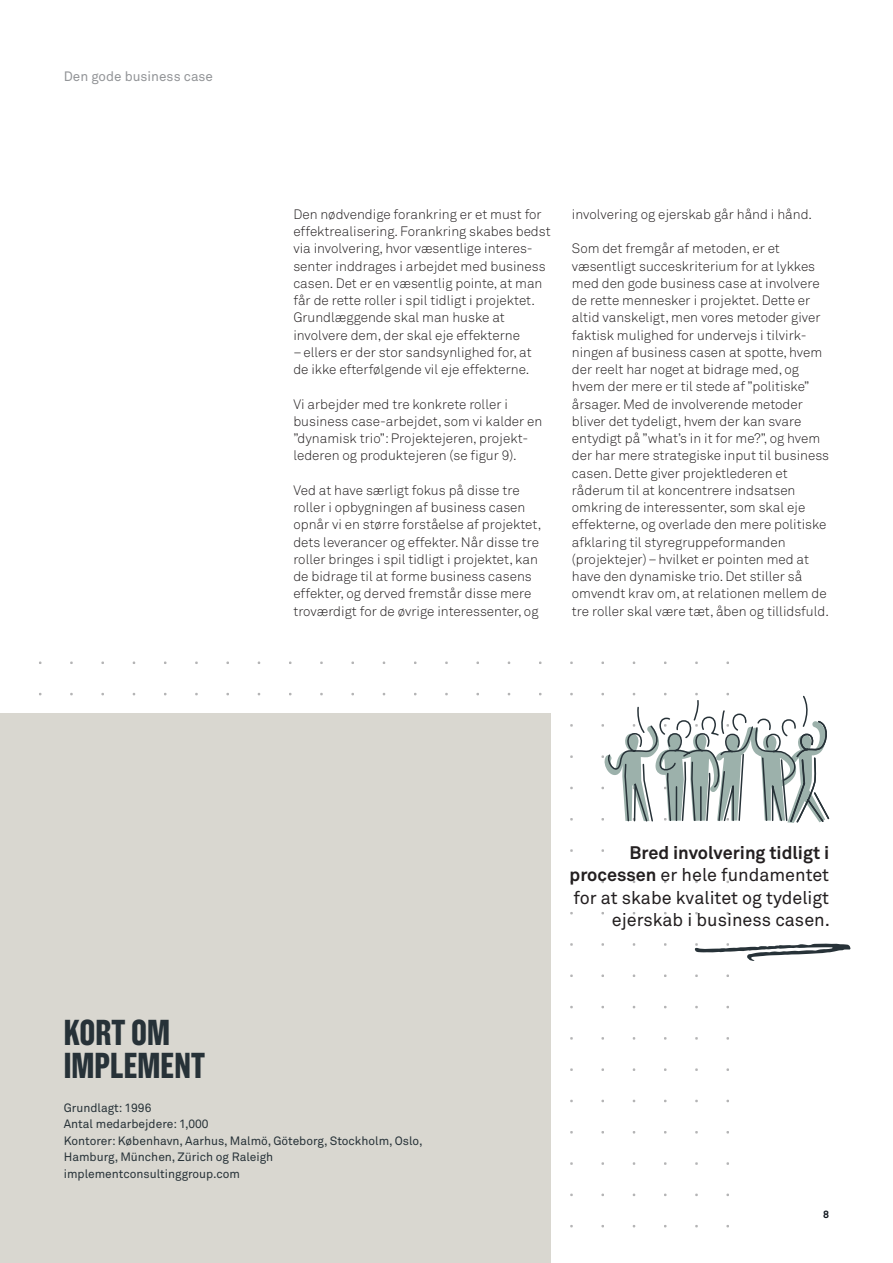
<style>
.page{position:relative;width:893px;height:1263px;background:#fff}
.page>*{position:absolute;margin:0;border:0;box-sizing:border-box;transform-origin:0 0}
.t1{font:700 36px/33px "Grotzec Cond";color:#273238}
.Manchet{font:18px/22.5px "Akkurat Pro";color:#231f20;text-align:right}
.Brødtekst{font:13.5px/17.2px "Akkurat Light Pro";color:#231f20}
.t2{font:13.5px "Akkurat Pro";color:#939598}
.t3{font:12px/16.5px "Akkurat Pro";color:#273238}
.t4{font:700 10.5px "Akkurat Pro";color:#11171e}
.s1{font-weight:700}
</style>
<div class="page">
<div style="left:0;top:713px;width:551px;height:550px;background:#d9d7d0"></div>
<svg style="left:601px;top:693px;width:229px;height:130px"></svg>
<svg style="left:695px;top:943px;width:156px;height:18px"></svg>
<p class="t2" style="left:64px;top:68px;width:151px">Den gode business case</p>
<p class="Brødtekst" style="left:293px;top:206px;width:259px">Den nødvendige forankring er et must for effektrealisering. Forankring skabes bedst via involvering, hvor væsentlige interes&shy;senter inddrages i arbejdet med business casen. Det er en væsentlig pointe, at man får de rette roller i spil tidligt i projektet.<br>Grundlæggende skal man huske at involvere dem, der skal eje effekterne</p>
<p class="Brødtekst" style="left:293px;top:344px;width:240px">– -ellers er der stor sandsynlighed for, at de ikke efterfølgende vil eje effekterne.</p>
<p class="Brødtekst" style="left:293px;top:395px;width:251px">Vi arbejder med tre konkrete roller i business case-arbejdet, som vi kalder en ”dynamisk trio”: Projektejeren, projekt&shy;lederen og produktejeren (se figur 9).</p>
<p class="Brødtekst" style="left:293px;top:482px;width:249px">Ved at have særligt fokus på disse tre roller i opbygningen af business casen opnår vi en større forståelse af projektet, dets leverancer og effekter. Når disse tre roller bringes i spil tidligt i projektet, kan de bidrage til at forme business casens effekter, og derved fremstår disse mere troværdigt for de øvrige interessenter, og</p>
<p class="Brødtekst" style="left:572px;top:206px;width:242px">involvering og ejerskab går hånd i hånd.</p>
<p class="Brødtekst" style="left:572px;top:240px;width:259px">Som det fremgår af metoden, er et væsentligt succeskriterium for at lykkes med den gode business case at involvere de rette mennesker i projektet. Dette er altid vanskeligt, men vores metoder giver faktisk mulighed for undervejs i tilvirk&shy;ningen af business casen at spotte, hvem der reelt har noget at bidrage med, og hvem der mere er til stede af ”politiske” årsager. Med de involverende metoder bliver det tydeligt, hvem der kan svare entydigt på ”what’s in it for me?”, og hvem der har mere strategiske input til business casen. Dette giver projektlederen et råderum til at koncentrere indsatsen omkring de interessenter, som skal eje effekterne, og overlade den mere politiske afklaring til styregruppeformanden (projektejer)–hvilket er pointen med at have den dynamiske trio. Det stiller så omvendt krav om, at relationen mellem de tre roller skal være tæt, åben og tillidsfuld.</p>
<h1 class="t1" style="left:64px;top:1015px;width:143px">KORT OM<br>IMPLEMENT</h1>
<p class="t3" style="left:64px;top:1100px;width:360px">Grundlagt: 1996<br>Antal medarbejdere: 1,000<br>Kontorer: København, Aarhus, Malmö, Göteborg, Stockholm, Oslo, Hamburg, München, Zürich og Raleigh implementconsultinggroup.com</p>
<p class="Manchet" style="left:570px;top:842px;width:262px"><span class="s1">Bred involvering tidligt i processen</span> er hele fundamentet for at skabe kvalitet og tydeligt ejerskab i business casen.</p>
<p class="t4" style="left:823px;top:1208px;width:7px">8</p>
</div>
